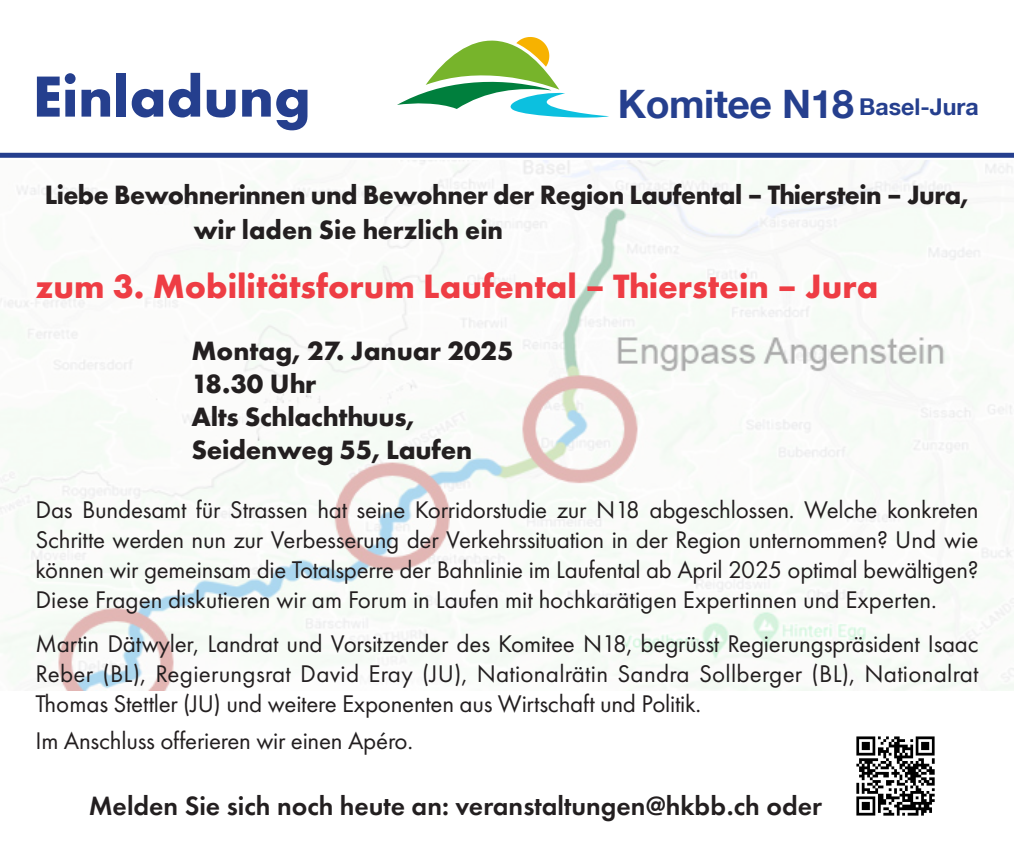
<style>
.page{position:relative;width:1014px;height:851px;background:#fff}
.page>*{position:absolute;margin:0;border:0;box-sizing:border-box;transform-origin:0 0}
.t1{font:700 60px "Futura PT";color:#253f8e}
.t2{font:700 39.25px "Helvetica Neue LT";letter-spacing:-.01em;color:#253f8e}
.t3{font:700 35px "Futura PT";color:#ee3d44}
.t4{font:700 27.5px/33px "Futura PT";letter-spacing:-.01em;color:#231f20}
.t5{font:600 27.5px "Futura PT";color:#231f20}
.t6{font:25px/30px "Futura PT";letter-spacing:-.01em;color:#231f20;text-align:justify}
.s1{font-size:23px}
</style>
<div class="page">
<img style="left:0;top:160px;width:1013px;height:530px">
<svg style="left:397px;top:37px;width:212px;height:80px"></svg>
<div style="left:0;top:153px;width:1013px;height:5px;background:#253f8e"></div>
<img style="left:856px;top:736px;width:79px;height:80px">
<p class="t1" style="left:33px;top:58px;width:279px">Einladung</p>
<p class="t2" style="left:617px;top:79px;width:362px">Komitee N18 <span class="s1">Basel-Jura</span></p>
<p class="t4" style="left:45px;top:178px;width:925px">Liebe Bewohnerinnen und Bewohner der Region Laufental – Thierstein – Jura,</p>
<p class="t4" style="left:194px;top:213px;width:311px">wir laden Sie herzlich ein</p>
<p class="t3" style="left:35px;top:264px;width:844px">zum 3. Mobilitätsforum Laufental – Thierstein – Jura</p>
<p class="t4" style="left:191px;top:333px;width:323px">Montag, 27. Januar 2025</p>
<p class="t4" style="left:191px;top:366px;width:126px">18.30 Uhr</p>
<p class="t4" style="left:191px;top:399px;width:282px">Alts Schlachthuus,<br>Seidenweg 55, Laufen</p>
<p class="t6" style="left:35px;top:494px;width:944px">Das Bundesamt für Strassen hat seine Korridorstudie zur N18 abgeschlossen. Welche konkreten Schritte werden nun zur Verbesserung der Verkehrssituation in der Region unternommen? Und wie können wir gemeinsam die Totalsperre der Bahnlinie im Laufental ab April 2025 optimal bewältigen?<br>Diese Fragen diskutieren wir am Forum in Laufen mit hochkarätigen Expertinnen und Experten.</p>
<p class="t6" style="left:35px;top:628px;width:944px">Martin Dätwyler, Landrat und Vorsitzender des Komitee N18, begrüsst Regierungspräsident Isaac Reber (BL), Regierungsrat David Eray (JU), Nationalrätin Sandra Sollberger (BL), Nationalrat Thomas Stettler (JU) und weitere Exponenten aus Wirtschaft und Politik.</p>
<p class="t6" style="left:35px;top:725px;width:379px">Im Anschluss offerieren wir einen Apéro.</p>
<p class="t5" style="left:89px;top:788px;width:734px">Melden Sie sich noch heute an: veranstaltungen@hkbb.ch oder</p>
</div>
